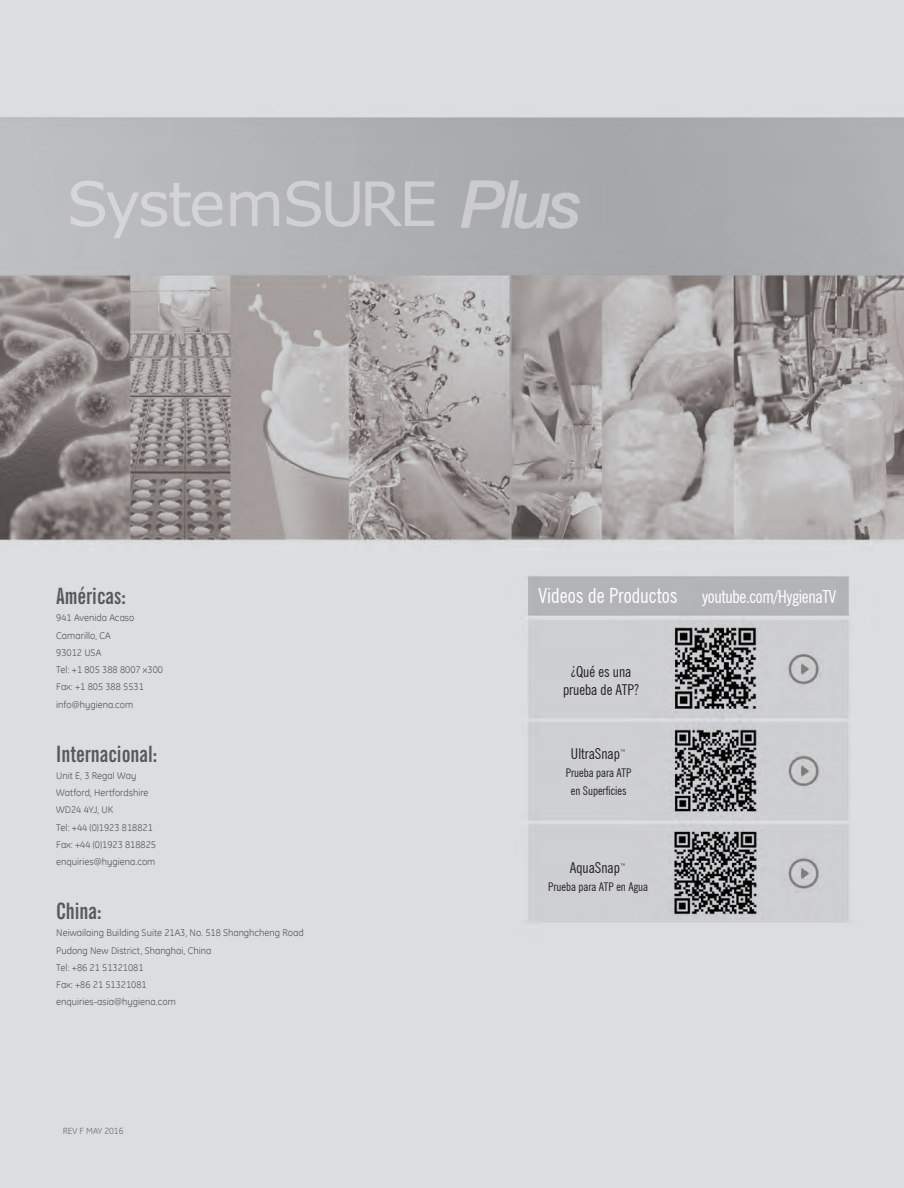
<style>
.page{position:relative;width:904px;height:1188px;background:#fff}
.page>*{position:absolute;margin:0;border:0;box-sizing:border-box;transform-origin:0 0}
.t1{font:700 extra-condensed 22.5px "News Gothic BT";color:#57585a}
.t2{font:condensed 18px "News Gothic BT";letter-spacing:-.02em;color:#fff}
.t3{font:condensed 15px/18px "News Gothic BT";color:#231f20;text-align:center}
.t4{font:condensed 12px/18px "News Gothic BT";color:#231f20;text-align:center}
.t5{font:9.75px "GE Inspira";color:#57585a}
.t6{font:9px "GE Inspira";color:#6b6b6e}
.s1{font-size:21px}
</style>
<div class="page">
<img style="left:0;top:0;width:904px;height:1188px">
<svg style="left:71px;top:181px;width:151px;height:57px;background:#c0c1c4"></svg>
<svg style="left:230px;top:192px;width:49px;height:34px;background:#c0c1c4"></svg>
<svg style="left:286px;top:181px;width:148px;height:46px;background:#babbbf"></svg>
<svg style="left:461px;top:180px;width:119px;height:49px;background:#b6b7ba"></svg>
<p class="t1" style="left:56px;top:583px;width:71px">Américas:</p>
<p class="t5" style="left:56px;top:612px;width:80px">941 Avenida Acaso</p>
<p class="t5" style="left:56px;top:629px;width:56px">Camarillo, CA</p>
<p class="t5" style="left:56px;top:646px;width:47px">93012 USA</p>
<p class="t5" style="left:56px;top:664px;width:108px">Tel: +1 805 388 8007 x300</p>
<p class="t5" style="left:56px;top:681px;width:89px">Fax: +1 805 388 5531</p>
<p class="t5" style="left:56px;top:698px;width:79px">info@hygiena.com</p>
<p class="t1" style="left:56px;top:740px;width:103px">Internacional:</p>
<p class="t5" style="left:56px;top:769px;width:82px">Unit E, 3 Regal Way</p>
<p class="t5" style="left:56px;top:787px;width:94px">Watford, Hertfordshire</p>
<p class="t5" style="left:56px;top:804px;width:58px">WD24 4YJ, UK</p>
<p class="t5" style="left:56px;top:821px;width:98px">Tel: +44 (0)1923 818821</p>
<p class="t5" style="left:56px;top:838px;width:101px">Fax: +44 (0)1923 818825</p>
<p class="t5" style="left:56px;top:855px;width:101px">enquiries@hygiena.com</p>
<p class="t1" style="left:56px;top:898px;width:47px">China:</p>
<p class="t5" style="left:56px;top:927px;width:249px">Neiwailaing Building Suite 21A3, No. 518 Shanghcheng Road</p>
<p class="t5" style="left:56px;top:944px;width:157px">Pudong New District, Shanghai, China</p>
<p class="t5" style="left:56px;top:961px;width:89px">Tel: +86 21 51321081</p>
<p class="t5" style="left:56px;top:979px;width:92px">Fax: +86 21 51321081</p>
<p class="t5" style="left:56px;top:996px;width:121px">enquiries-asia@hygiena.com</p>
<p class="t6" style="left:63px;top:1125px;width:62px">REV F MAY 2016</p>
<p class="t2" style="left:538px;top:586px;width:299px"><span class="s1">Videos de Productos</span> youtube.com/HygienaTV</p>
<p class="t3" style="left:563px;top:662px;width:78px">¿Qué es una prueba de ATP?</p>
<p class="t3" style="left:571px;top:745px;width:57px">UltraSnap<sup>™</sup></p>
<p class="t4" style="left:566px;top:764px;width:67px">Prueba para ATP en Superficies</p>
<p class="t3" style="left:570px;top:859px;width:58px">AquaSnap<sup>™</sup></p>
<p class="t4" style="left:548px;top:878px;width:101px">Prueba para ATP en Agua</p>
</div>
